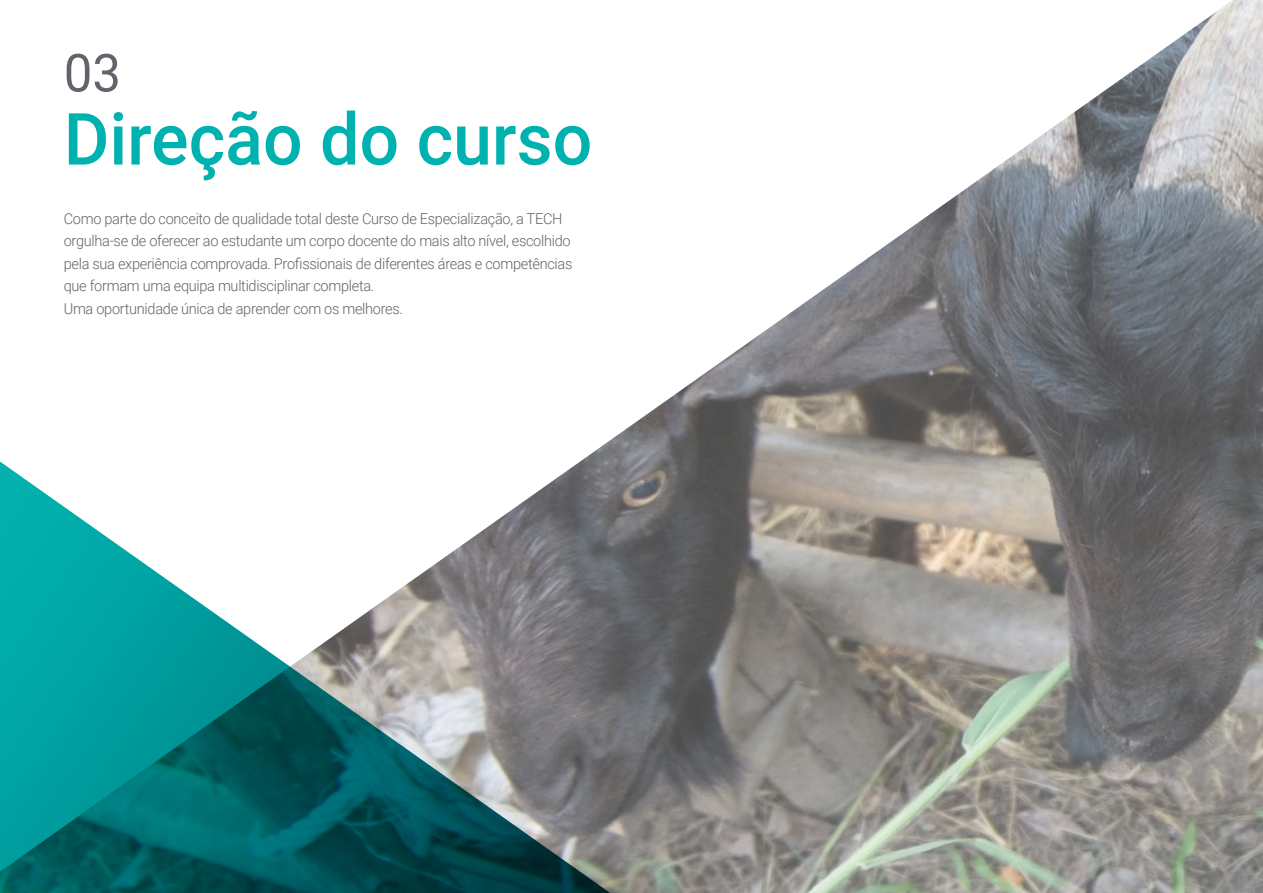
<style>
.page{position:relative;width:1263px;height:893px;background:#fff}
.page>*{position:absolute;margin:0;border:0;box-sizing:border-box;transform-origin:0 0}
.t1{font:500 72px "Roboto";color:#00b2af}
.t2{font:52.5px "Roboto";color:#61646a}
.t3{font:300 15px/22.5px "Roboto";letter-spacing:-.02em;color:#61646a}
</style>
<div class="page">
<img style="left:602px;top:0;width:661px;height:893px">
<svg style="left:0;top:446px;width:640px;height:447px"></svg>
<h2 class="t2" style="left:64px;top:36px;width:59px">03</h2>
<h1 class="t1" style="left:64px;top:89px;width:530px">Direção do curso</h1>
<p class="t3" style="left:64px;top:207px;width:510px">Como parte do conceito de qualidade total deste Curso de Especialização, a TECH orgulha-se de oferecer ao estudante um corpo docente do mais alto nível, escolhido pela sua experiência comprovada. Profissionais de diferentes áreas e competências que formam uma equipa multidisciplinar completa.<br>Uma oportunidade única de aprender com os melhores.</p>
</div>
